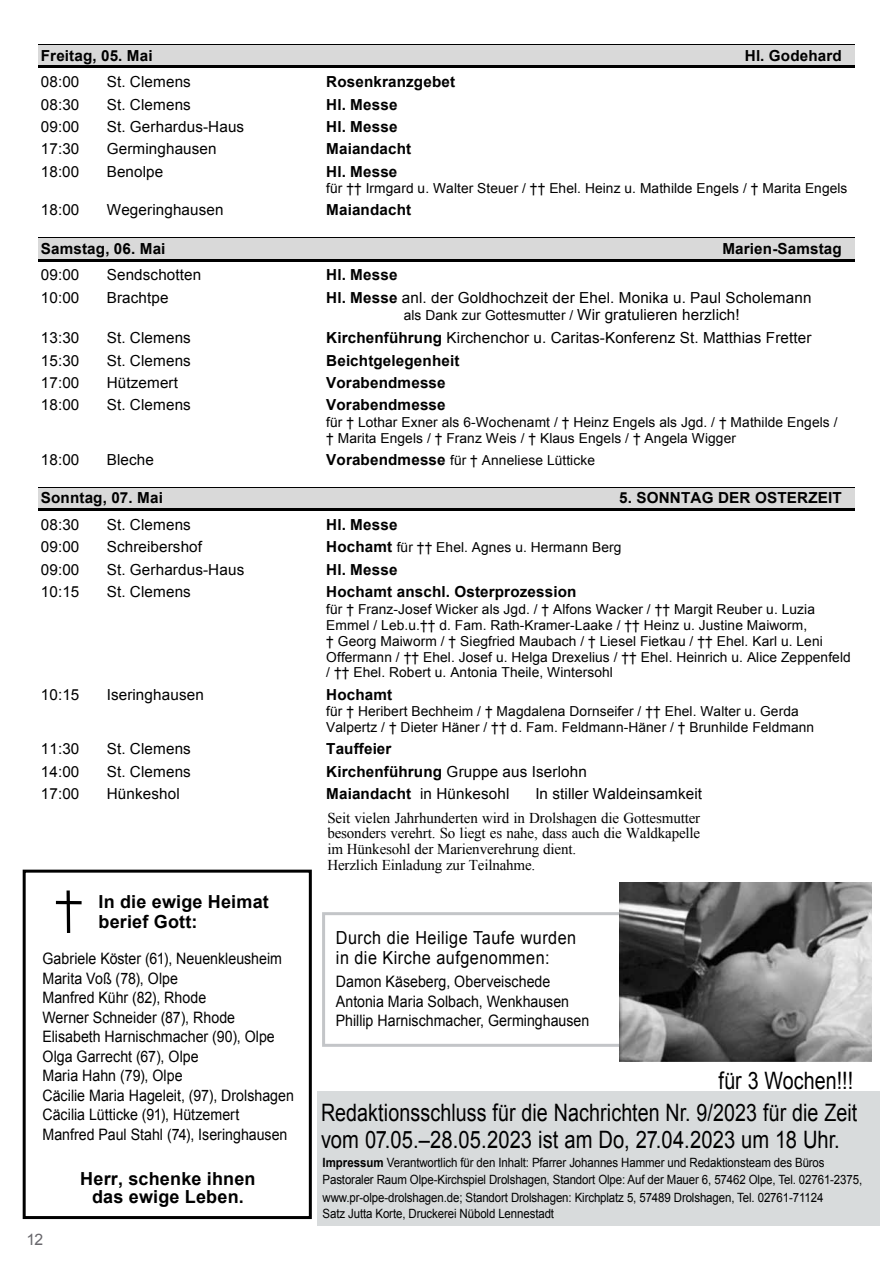
<style>
.page{position:relative;width:893px;height:1263px;background:#fff}
.page>*{position:absolute;margin:0;border:0;box-sizing:border-box;transform-origin:0 0}
.t1{font:24px/27px "Arial";letter-spacing:.005em;color:#000;scale:.82 1}
.t2{font:700 18px/18px "Arial";letter-spacing:.01em;color:#000;text-align:center}
.t3{font:18px/19.5px "Arial";letter-spacing:.03em;color:#000;scale:.9 1}
.t4{font:15.75px/19.5px "Arial";color:#000;scale:.9 1}
.t5{font:15.75px "Arial";color:#68676c}
.t6{font:15.3px "Arial";letter-spacing:.01em;color:#000}
.t7{font:700 15.3px "Arial";letter-spacing:.01em;color:#000}
.t8{font:15px/15.8px "Times New Roman";letter-spacing:-.01em;color:#000}
.t9{font:13.8px/15.9px "Arial";letter-spacing:.01em;color:#000}
.t10{font:12.75px/16.5px "Arial";letter-spacing:-.01em;color:#000;scale:.9 1}
.s1{font-weight:700}
.s2{font-size:15.3px}
.s3{font-weight:700;font-size:15.3px}
</style>
<div class="page">
<div style="left:23px;top:870px;width:289px;height:349px;border:3px solid #000"></div>
<div style="left:322px;top:912px;width:541px;height:135px;border:3px solid #c3c5c8"></div>
<div style="left:39px;top:45px;width:816px;height:21px;background:#d9d9d9"></div>
<hr style="left:39px;top:44px;width:816px;height:1px;background:#000">
<hr style="left:39px;top:66px;width:816px;height:2px;background:#000">
<div style="left:39px;top:238px;width:816px;height:21px;background:#d9d9d9"></div>
<hr style="left:39px;top:237px;width:816px;height:1px;background:#000">
<hr style="left:39px;top:259px;width:816px;height:2px;background:#000">
<div style="left:39px;top:487px;width:816px;height:22px;background:#d9d9d9"></div>
<hr style="left:39px;top:487px;width:816px;height:1px;background:#000">
<hr style="left:39px;top:509px;width:816px;height:2px;background:#000">
<img style="left:619px;top:882px;width:253px;height:179px">
<div style="left:317px;top:1091px;width:563px;height:134px;background:#d8dbdc"></div>
<hr style="left:67px;top:890px;width:3px;height:43px;background:#000">
<hr style="left:56px;top:901px;width:26px;height:3px;background:#000">
<p class="t7" style="left:41px;top:45px;width:113px">Freitag, 05. Mai</p>
<p class="t7" style="left:745px;top:45px;width:99px">Hl. Godehard</p>
<p class="t6" style="left:41px;top:71px;width:40px">08:00</p>
<p class="t6" style="left:107px;top:71px;width:86px">St. Clemens</p>
<p class="t7" style="left:326px;top:71px;width:130px">Rosenkranzgebet</p>
<p class="t6" style="left:41px;top:94px;width:40px">08:30</p>
<p class="t6" style="left:107px;top:94px;width:86px">St. Clemens</p>
<p class="t7" style="left:326px;top:94px;width:73px">Hl. Messe</p>
<p class="t6" style="left:41px;top:116px;width:40px">09:00</p>
<p class="t6" style="left:107px;top:116px;width:139px">St. Gerhardus-Haus</p>
<p class="t7" style="left:326px;top:116px;width:73px">Hl. Messe</p>
<p class="t6" style="left:41px;top:139px;width:40px">17:30</p>
<p class="t6" style="left:107px;top:139px;width:112px">Germinghausen</p>
<p class="t7" style="left:326px;top:139px;width:87px">Maiandacht</p>
<p class="t6" style="left:41px;top:161px;width:40px">18:00</p>
<p class="t6" style="left:107px;top:161px;width:58px">Benolpe</p>
<p class="t7" style="left:326px;top:161px;width:73px">Hl. Messe</p>
<p class="t9" style="left:326px;top:180px;width:523px">für †† Irmgard u. Walter Steuer / †† Ehel. Heinz u. Mathilde Engels / † Marita Engels</p>
<p class="t6" style="left:41px;top:200px;width:40px">18:00</p>
<p class="t6" style="left:107px;top:200px;width:118px">Wegeringhausen</p>
<p class="t7" style="left:326px;top:199px;width:87px">Maiandacht</p>
<p class="t7" style="left:41px;top:239px;width:126px">Samstag, 06. Mai</p>
<p class="t7" style="left:722px;top:239px;width:121px">Marien-Samstag</p>
<p class="t6" style="left:41px;top:265px;width:40px">09:00</p>
<p class="t6" style="left:107px;top:265px;width:96px">Sendschotten</p>
<p class="t7" style="left:326px;top:265px;width:73px">Hl. Messe</p>
<p class="t6" style="left:41px;top:287px;width:40px">10:00</p>
<p class="t6" style="left:107px;top:287px;width:63px">Brachtpe</p>
<p class="t6" style="left:326px;top:287px;width:487px"><span class="s1">Hl. Messe</span> anl. der Goldhochzeit der Ehel. Monika u. Paul Scholemann</p>
<p class="t9" style="left:404px;top:308px;width:338px">als Dank zur Gottesmutter / <span class="s2">Wir gratulieren herzlich!</span></p>
<p class="t6" style="left:41px;top:327px;width:40px">13:30</p>
<p class="t6" style="left:107px;top:327px;width:86px">St. Clemens</p>
<p class="t6" style="left:326px;top:327px;width:487px"><span class="s1">Kirchenführung</span> Kirchenchor u. Caritas-Konferenz St. Matthias Fretter</p>
<p class="t6" style="left:41px;top:350px;width:40px">15:30</p>
<p class="t6" style="left:107px;top:350px;width:86px">St. Clemens</p>
<p class="t7" style="left:326px;top:350px;width:135px">Beichtgelegenheit</p>
<p class="t6" style="left:41px;top:372px;width:40px">17:00</p>
<p class="t6" style="left:107px;top:372px;width:73px">Hützemert</p>
<p class="t7" style="left:326px;top:372px;width:121px">Vorabendmesse</p>
<p class="t6" style="left:41px;top:395px;width:40px">18:00</p>
<p class="t6" style="left:107px;top:395px;width:86px">St. Clemens</p>
<p class="t7" style="left:326px;top:395px;width:121px">Vorabendmesse</p>
<p class="t9" style="left:326px;top:414px;width:513px">für † Lothar Exner als 6-Wochenamt / † Heinz Engels als Jgd. / † Mathilde Engels / † Marita Engels / † Franz Weis / † Klaus Engels / † Angela Wigger</p>
<p class="t6" style="left:41px;top:449px;width:40px">18:00</p>
<p class="t6" style="left:107px;top:449px;width:49px">Bleche</p>
<p class="t9" style="left:326px;top:452px;width:270px"><span class="s3">Vorabendmesse</span> für † Anneliese Lütticke</p>
<p class="t7" style="left:41px;top:488px;width:124px">Sonntag, 07. Mai</p>
<p class="t7" style="left:619px;top:488px;width:224px">5. SONNTAG DER OSTERZEIT</p>
<p class="t6" style="left:41px;top:514px;width:40px">08:30</p>
<p class="t6" style="left:107px;top:514px;width:86px">St. Clemens</p>
<p class="t7" style="left:326px;top:514px;width:73px">Hl. Messe</p>
<p class="t6" style="left:41px;top:537px;width:40px">09:00</p>
<p class="t6" style="left:107px;top:537px;width:97px">Schreibershof</p>
<p class="t9" style="left:326px;top:539px;width:297px"><span class="s3">Hochamt</span> für †† Ehel. Agnes u. Hermann Berg</p>
<p class="t6" style="left:41px;top:559px;width:40px">09:00</p>
<p class="t6" style="left:107px;top:559px;width:139px">St. Gerhardus-Haus</p>
<p class="t7" style="left:326px;top:559px;width:73px">Hl. Messe</p>
<p class="t6" style="left:41px;top:582px;width:40px">10:15</p>
<p class="t6" style="left:107px;top:582px;width:86px">St. Clemens</p>
<p class="t7" style="left:326px;top:581px;width:252px">Hochamt anschl. Osterprozession</p>
<p class="t9" style="left:326px;top:601px;width:526px">für † Franz-Josef Wicker als Jgd. / † Alfons Wacker / †† Margit Reuber u. Luzia Emmel / Leb.u.†† d. Fam. Rath-Kramer-Laake / †† Heinz u. Justine Maiworm,<br>† Georg Maiworm / † Siegfried Maubach / † Liesel Fietkau / †† Ehel. Karl u. Leni Offermann / †† Ehel. Josef u. Helga Drexelius / †† Ehel. Heinrich u. Alice Zeppenfeld / †† Ehel. Robert u. Antonia Theile, Wintersohl</p>
<p class="t6" style="left:41px;top:684px;width:40px">10:15</p>
<p class="t6" style="left:107px;top:684px;width:99px">Iseringhausen</p>
<p class="t7" style="left:326px;top:684px;width:68px">Hochamt</p>
<p class="t9" style="left:326px;top:704px;width:489px">für † Heribert Bechheim / † Magdalena Dornseifer / †† Ehel. Walter u. Gerda<br>Valpertz / † Dieter Häner / †† d. Fam. Feldmann-Häner / † Brunhilde Feldmann</p>
<p class="t6" style="left:41px;top:738px;width:40px">11:30</p>
<p class="t6" style="left:107px;top:738px;width:86px">St. Clemens</p>
<p class="t7" style="left:326px;top:738px;width:67px">Tauffeier</p>
<p class="t6" style="left:41px;top:761px;width:40px">14:00</p>
<p class="t6" style="left:107px;top:761px;width:86px">St. Clemens</p>
<p class="t6" style="left:326px;top:761px;width:262px"><span class="s1">Kirchenführung</span> Gruppe aus Iserlohn</p>
<p class="t6" style="left:41px;top:784px;width:40px">17:00</p>
<p class="t6" style="left:107px;top:784px;width:75px">Hünkeshol</p>
<p class="t6" style="left:326px;top:784px;width:185px"><span class="s1">Maiandacht</span> in Hünkesohl</p>
<p class="t6" style="left:535px;top:784px;width:168px">In stiller Waldeinsamkeit</p>
<h2 class="t2" style="left:99px;top:893px;width:172px;line-height:19.5px;text-align:left">In die ewige Heimat berief Gott:</h2>
<p class="t4" style="left:43px;top:949px;width:281px">Gabriele Köster (61), Neuenkleusheim<br>Marita Voß (78), Olpe<br>Manfred Kühr (82), Rhode<br>Werner Schneider (87), Rhode<br>Elisabeth Harnischmacher (90), Olpe<br>Olga Garrecht (67), Olpe<br>Maria Hahn (79), Olpe<br>Cäcilie Maria Hageleit, (97), Drolshagen<br>Cäcilia Lütticke (91), Hützemert<br>Manfred Paul Stahl (74), Iseringhausen</p>
<p class="t5" style="left:27px;top:1229px;width:18px">12</p>
<h2 class="t2" style="left:80px;top:1170px;width:177px">Herr, schenke ihnen das ewige Leben.</h2>
<p class="t8" style="left:327px;top:809px;width:374px">Seit vielen Jahrhunderten wird in Drolshagen die Gottesmutter besonders verehrt. So liegt es nahe, dass auch die Waldkapelle im Hünkesohl der Marienverehrung dient.<br>Herzlich Einladung zur Teilnahme.</p>
<h2 class="t3" style="left:336px;top:928px;width:269px">Durch die Heilige Taufe wurden in die Kirche aufgenommen:</h2>
<p class="t4" style="left:336px;top:972px;width:283px">Damon Käseberg, Oberveischede<br>Antonia Maria Solbach, Wenkhausen<br>Phillip Harnischmacher, Germinghausen</p>
<h1 class="t1" style="left:719px;top:1067px;width:165px">für 3 Wochen!!!</h1>
<h1 class="t1" style="left:321px;top:1099px;width:655px">Redaktionsschluss für die Nachrichten Nr. 9/2023 für die Zeit vom 07.05.–28.05.2023 ist am Do, 27.04.2023 um 18 Uhr.</h1>
<p class="t10" style="left:323px;top:1155px;width:601px"><span class="s1">Impressum</span> Verantwortlich für den Inhalt: Pfarrer Johannes Hammer und Redaktionsteam des Büros<br>Pastoraler Raum Olpe-Kirchspiel Drolshagen, Standort Olpe: Auf der Mauer 6, 57462 Olpe, Tel. 02761-2375,</p>
<p class="t10" style="left:323px;top:1189px;width:558px">www.pr-olpe-drolshagen.de; Standort Drolshagen: Kirchplatz 5, 57489 Drolshagen, Tel. 02761-71124<br>Satz Jutta Korte, Druckerei Nübold Lennestadt</p>
</div>
